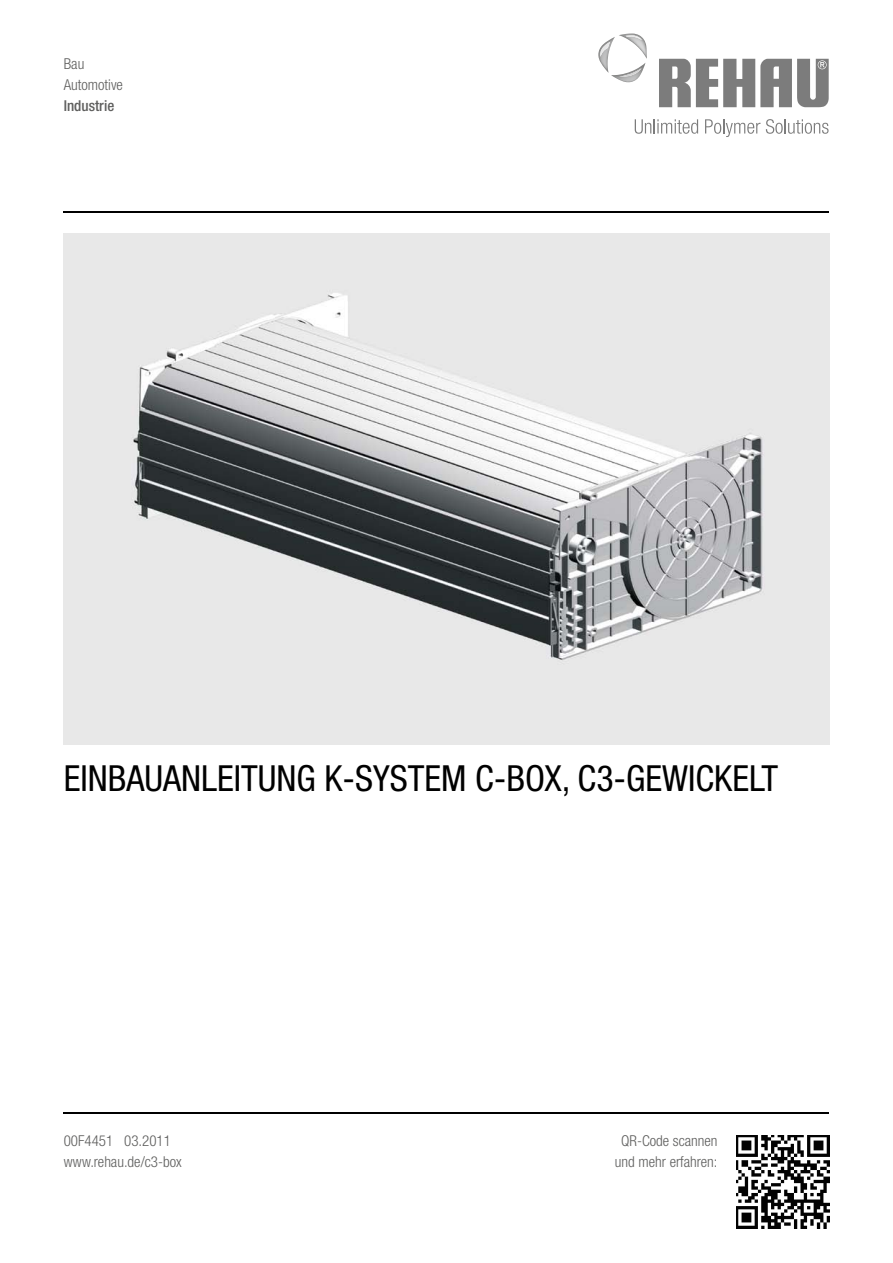
<style>
.page{position:relative;width:893px;height:1263px;background:#fff}
.page>*{position:absolute;margin:0;border:0;box-sizing:border-box;transform-origin:0 0}
.t1{font:condensed 36px "Helvetica Neue LTW1 G";color:#000}
.t2{font:300 condensed 15px/21px "Helvetica Neue LTW1 G";color:#5e5e5d}
.t3{font:500 condensed 15px "Helvetica Neue LTW1 G";color:#5e5e5d}
</style>
<div class="page">
<svg style="left:635px;top:119px;width:63px;height:15px"></svg>
<svg style="left:705px;top:119px;width:55px;height:18px"></svg>
<svg style="left:766px;top:119px;width:62px;height:15px"></svg>
<img style="left:598px;top:37px;width:17px;height:36px">
<img style="left:611px;top:63px;width:34px;height:19px">
<img style="left:619px;top:34px;width:28px;height:25px">
<img style="left:600px;top:42px;width:10px;height:15px">
<img style="left:619px;top:68px;width:22px;height:9px">
<img style="left:625px;top:35px;width:17px;height:5px">
<svg style="left:659px;top:59px;width:170px;height:48px"></svg>
<hr style="left:64px;top:211px;width:765px;height:2px;background:#000">
<hr style="left:64px;top:1113px;width:765px;height:1px;background:#000">
<img style="left:64px;top:234px;width:765px;height:510px">
<img style="left:736px;top:1135px;width:93px;height:93px">
<p class="t2" style="left:64px;top:54px;width:61px">Bau<br>Automotive</p>
<p class="t3" style="left:64px;top:97px;width:52px">Industrie</p>
<h1 class="t1" style="left:64px;top:757px;width:716px">EINBAUANLEITUNG K-SYSTEM C-BOX, C3-GEWICKELT</h1>
<p class="t2" style="left:64px;top:1130px;width:119px">00F4451 03.2011 www.rehau.de/c3-box</p>
<p class="t2" style="left:615px;top:1130px;width:104px;text-align:center">QR-Code scannen und mehr erfahren:</p>
</div>
